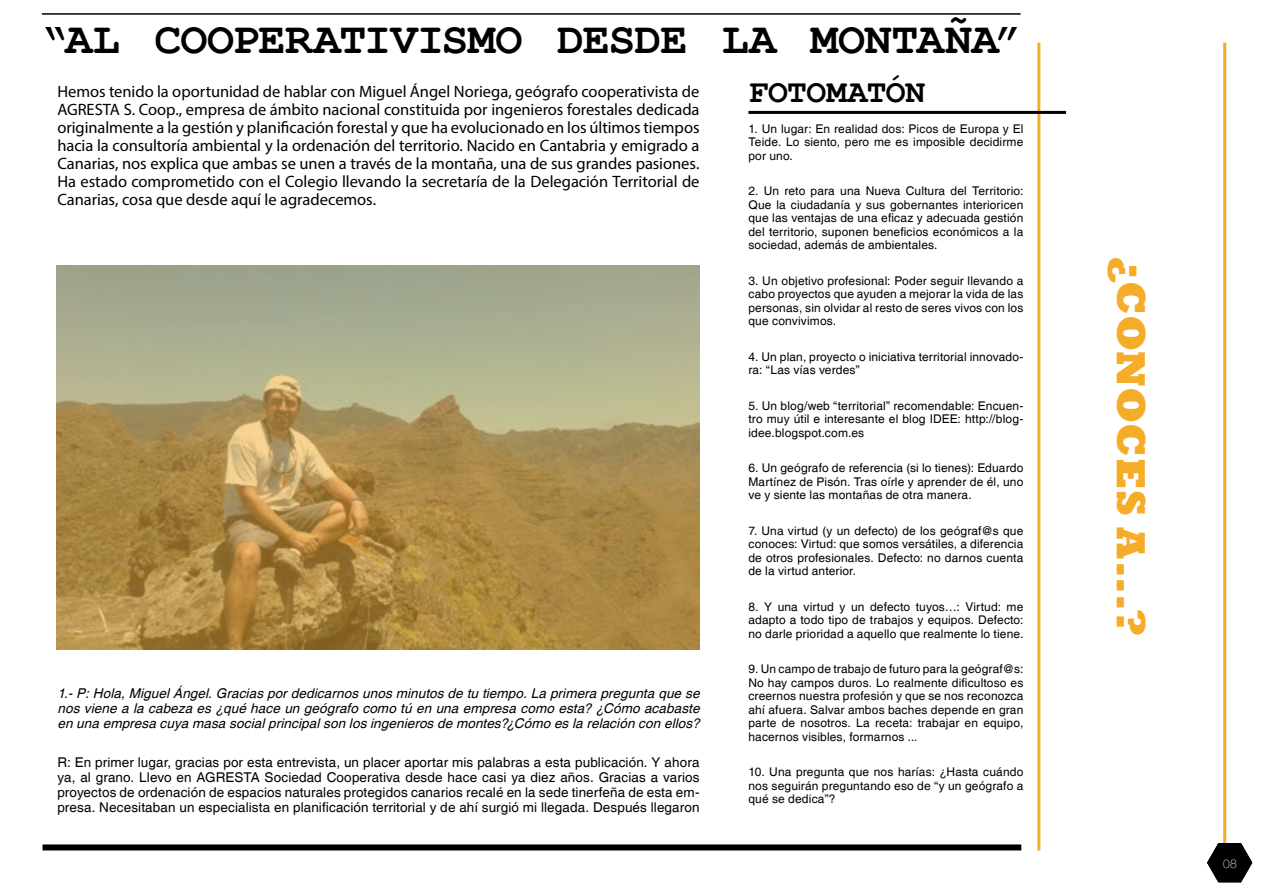
<style>
.page{position:relative;width:1263px;height:893px;background:#fff}
.page>*{position:absolute;margin:0;border:0;box-sizing:border-box;transform-origin:0 0}
.t1{font:700 45px "Courier New";color:#000}
.t2{font:800 42px "Rockwell";color:#f5ac28}
.t3{font:700 33px "Courier New";letter-spacing:-.01em;color:#000}
.t4{font:16.5px/18px "Myriad Pro";letter-spacing:-.005em;color:#000;text-align:justify}
.t5{font:13.5px/15px "Helvetica";letter-spacing:.01em;color:#000;text-align:justify}
.t6{font:italic 13.5px/15px "Helvetica";color:#000;text-align:justify}
.t7{font:12px/13.5px "Helvetica";letter-spacing:.01em;color:#000;text-align:justify}
.t8{font:100 12px "Helve Nue";color:#fff}
</style>
<div class="page">
<hr style="left:1223px;top:43px;width:3px;height:807px;background:#f5ac28">
<hr style="left:1037px;top:43px;width:3px;height:807px;background:#f5ac28">
<hr style="left:42px;top:13px;width:979px;height:2px;background:#000">
<div style="left:43px;top:844px;width:978px;height:6px;background:#000"></div>
<svg style="left:1207px;top:843px;width:45px;height:39px"></svg>
<hr style="left:748px;top:111px;width:318px;height:3px;background:#000">
<svg style="left:56px;top:266px;width:643px;height:384px;background:#ab9763"></svg>
<h1 class="t1" style="left:42px;top:11px;width:140px">“AL COOPERATIVISMO</h1>
<h1 class="t1" style="left:557px;top:11px;width:27px">DESDE</h1>
<h1 class="t1" style="left:722px;top:11px;width:29px">LA</h1>
<h1 class="t1" style="left:811px;top:11px;width:29px">MONTA</h1>
<h1 class="t1" style="left:945px;top:11px;width:77px">ÑA”</h1>
<p class="t4" style="left:57px;top:83px;width:644px">Hemos tenido la oportunidad de hablar con Miguel Ángel Noriega, geógrafo cooperativista de AGRESTA S. Coop., empresa de ámbito nacional constituida por ingenieros forestales dedicada originalmente a la gestión y planificación forestal y que ha evolucionado en los últimos tiempos hacia la consultoría ambiental y la ordenación del territorio. Nacido en Cantabria y emigrado a Canarias, nos explica que ambas se unen a través de la montaña, una de sus grandes pasiones.<br>Ha estado comprometido con el Colegio llevando la secretaría de la Delegación Territorial de Canarias, cosa que desde aquí le agradecemos.</p>
<p class="t6" style="left:57px;top:686px;width:647px">1.-P:Hola,MiguelÁngel.Graciaspordedicarnosunosminutosde tu tiempo.La primera pregunta que se nosviene a la cabeza es¿qué hace un geógrafo como tú en una empresa como esta? ¿Cómo acabaste en una empresa cuya masa socialprincipalson losingenierosde montes?¿Cómo esla relación con ellos?</p>
<p class="t5" style="left:57px;top:755px;width:644px">R: En primer lugar, gracias por esta entrevista, un placer aportar mis palabras a esta publicación. Y ahora ya, al grano. Llevo en AGRESTA Sociedad Cooperativa desde hace casi ya diez años. Gracias a varios proyectos de ordenación de espacios naturales protegidos canarios recalé en la sede tinerfeña de esta em&shy;presa. Necesitaban un especialista en planificación territorial y de ahí surgió mi llegada. Después llegaron</p>
<h3 class="t3" style="left:748px;top:72px;width:178px">FOTOMATÓN</h3>
<p class="t7" style="left:748px;top:122px;width:276px">1. Un lugar: En realidad dos: Picos de Europa y El Teide. Lo siento, pero me es imposible decidirme por uno.</p>
<p class="t7" style="left:748px;top:185px;width:276px">2. Un reto para una Nueva Cultura del Territorio:<br>Que la ciudadanía y sus gobernantes interioricen que las ventajas de una eficaz y adecuada gestión del territorio, suponen beneficios económicos a la sociedad, además de ambientales.</p>
<p class="t7" style="left:748px;top:274px;width:276px">3. Un objetivo profesional: Poder seguir llevando a cabo proyectos que ayuden a mejorar la vida de las personas, sin olvidar al resto de seres vivos con los que convivimos.</p>
<p class="t7" style="left:748px;top:350px;width:276px">4. Un plan, proyecto o iniciativa territorial innovado&shy;ra: “Las vías verdes”</p>
<p class="t7" style="left:748px;top:399px;width:276px">5. Un blog/web “territorial” recomendable: Encuen&shy;tro muy útil e interesante el blog IDEE: http://blog&shy;idee.blogspot.com.es</p>
<p class="t7" style="left:748px;top:462px;width:276px">6. Un geógrafo de referencia (si lo tienes): Eduardo Martínez de Pisón. Tras oírle y aprender de él, uno ve y siente las montañas de otra manera.</p>
<p class="t7" style="left:748px;top:524px;width:276px">7. Una virtud (y un defecto) de los geógraf@s que conoces: Virtud: que somos versátiles, a diferencia de otros profesionales. Defecto: no darnos cuenta de la virtud anterior.</p>
<p class="t7" style="left:748px;top:600px;width:276px">8. Y una virtud y un defecto tuyos…: Virtud: me adapto a todo tipo de trabajos y equipos. Defecto: no darle prioridad a aquello que realmente lo tiene.</p>
<p class="t7" style="left:748px;top:662px;width:276px">9. Un campo de trabajo de futuro para la geógraf@s:<br>No hay campos duros. Lo realmente dificultoso es creernos nuestra profesión y que se nos reconozca ahí afuera. Salvar ambos baches depende en gran parte de nosotros. La receta: trabajar en equipo, hacernos visibles, formarnos ...</p>
<p class="t7" style="left:748px;top:765px;width:276px">10. Una pregunta que nos harías: ¿Hasta cuándo nos seguirán preguntando eso de “y un geógrafo a qué se dedica”?</p>
<h2 class="t2" style="left:1155px;top:257px;width:380px;rotate:90deg">¿conoces a...?</h2>
<p class="t8" style="left:1223px;top:856px;width:15px">08</p>
<p class="t8" style="left:1230px;top:856px;width:8px">3</p>
</div>
